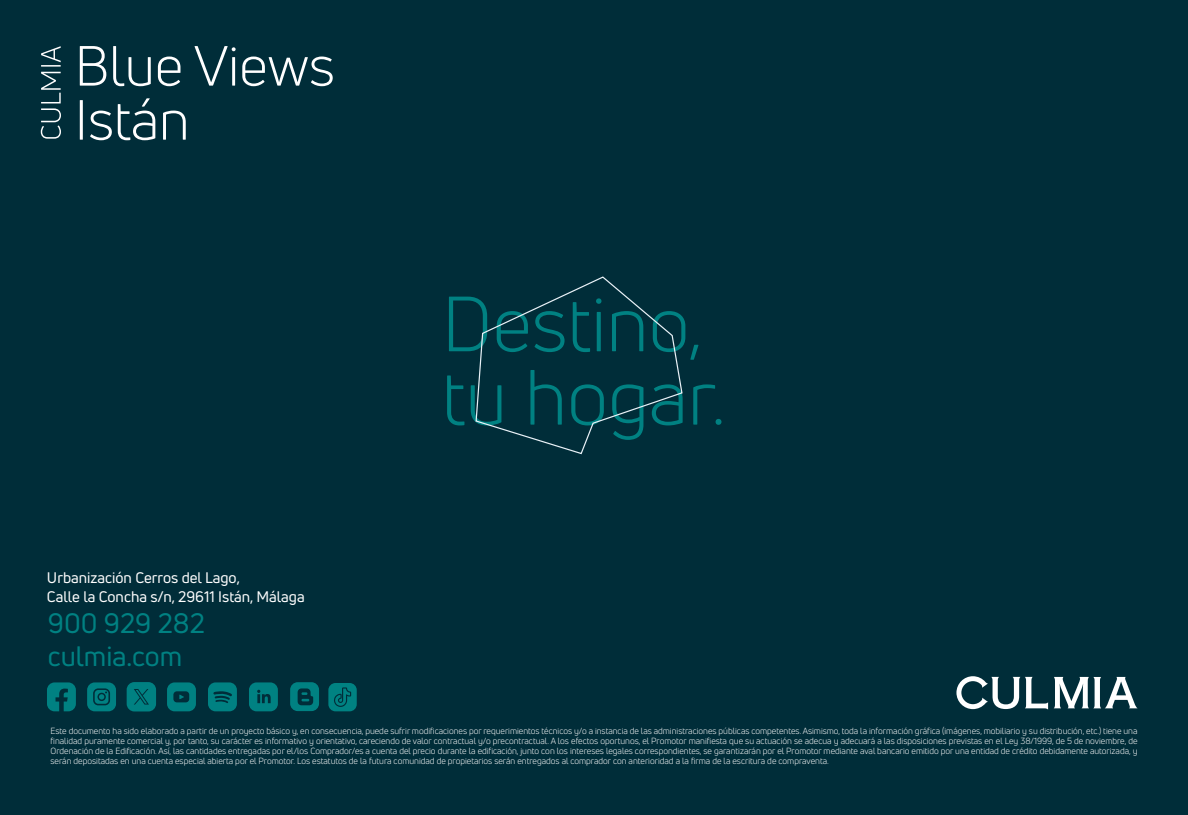
<style>
.page{position:relative;width:1188px;height:815px;background:#fff}
.page>*{position:absolute;margin:0;border:0;box-sizing:border-box;transform-origin:0 0}
.t1{font:76.38px/73.4px "Uni Neue";color:#008182}
.t2{font:55.25px/54px "Uni Neue";color:#fff}
.t3{font:27.5px/33.4px "Uni Neue";color:#008182}
.t4{font:15px/18.8px "Uni Neue";color:#fff}
.t5{font:8.75px/10px "Uni Neue";color:#fff;text-align:justify}
</style>
<div class="page">
<div style="left:0;top:0;width:1187px;height:815px;background:#002d39"></div>
<svg style="left:1054px;top:677px;width:83px;height:31px"></svg>
<svg style="left:956px;top:676px;width:91px;height:34px"></svg>
<svg style="left:475px;top:276px;width:208px;height:179px"></svg>
<svg style="left:47px;top:682px;width:29px;height:29px"></svg>
<svg style="left:87px;top:682px;width:29px;height:29px"></svg>
<svg style="left:167px;top:682px;width:29px;height:29px"></svg>
<svg style="left:208px;top:682px;width:29px;height:29px"></svg>
<svg style="left:249px;top:682px;width:29px;height:29px"></svg>
<svg style="left:290px;top:682px;width:29px;height:29px"></svg>
<svg style="left:328px;top:683px;width:28px;height:28px"></svg>
<svg style="left:41px;top:72px;width:20px;height:67px"></svg>
<hr style="left:41px;top:65px;width:20px;height:2px;background:#fff">
<svg style="left:41px;top:46px;width:20px;height:16px"></svg>
<svg style="left:127px;top:682px;width:29px;height:29px"></svg>
<h2 class="t2" style="left:75px;top:39px;width:261px">Blue Views<br>Istán</h2>
<h3 class="t4" style="left:47px;top:568px;width:259px">Urbanización Cerros del Lago,<br>Calle la Concha s/n, 29611 Istán, Málaga</h3>
<h3 class="t3" style="left:48px;top:606px;width:159px">900 929 282 culmia.com</h3>
<h1 class="t1" style="left:441px;top:287px;width:285px">Destino, tu hogar.</h1>
<p class="t5" style="left:50px;top:726px;width:1088px">Este documento ha sido elaborado a partir de un proyecto básico y, en consecuencia, puede sufrir modificaciones por requerimientos técnicos y/o a instancia de las administraciones públicas competentes. Asimismo, toda la información gráfica (imágenes, mobiliario y su distribución, etc.) tiene una finalidad puramente comercial y, por tanto, su carácter es informativo y orientativo, careciendo de valor contractual y/o precontractual. A los efectos oportunos, el Promotor manifiesta que su actuación se adecua y adecuará a las disposiciones previstas en el Ley 38/1999, de 5 de noviembre, de Ordenación de la Edificación. Así, las cantidades entregadas por el/los Comprador/es a cuenta del precio durante la edificación, junto con los intereses legales correspondientes, se garantizarán por el Promotor mediante aval bancario emitido por una entidad de crédito debidamente autorizada, y serán depositadas en una cuenta especial abierta por el Promotor. Los estatutos de la futura comunidad de propietarios serán entregados al comprador con anterioridad a la firma de la escritura de compraventa.</p>
</div>
